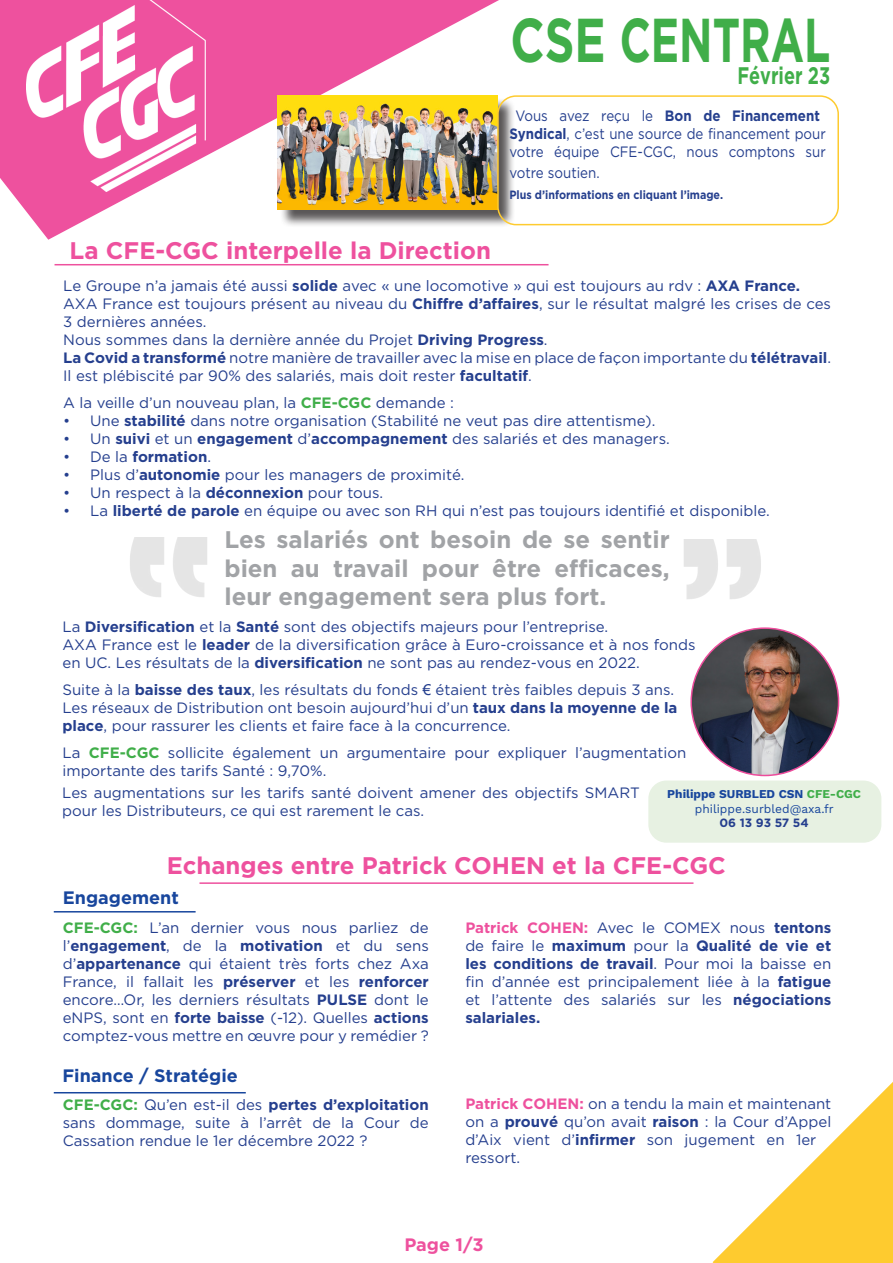
<style>
.page{position:relative;width:893px;height:1263px;background:#fff}
.page>*{position:absolute;margin:0;border:0;box-sizing:border-box;transform-origin:0 0}
.t1{font:700 61.8px "Gotham";color:#40ae49;scale:.75 1}
.t2{font:700 24px/28.5px "Gotham";color:#a1a3a6;text-align:justify}
.t3{font:700 24px "Gotham";color:#ee519e}
.t4{font:700 24px "Gotham";color:#40ae49;scale:.75 1}
.t5{font:700 18px "Gotham";color:#18469d}
.t6{font:700 18px "Gotham";color:#ee519e}
.t7{font:15px/18px "Gotham";color:#253f8e}
.t8{font:15px/18px "Gotham";color:#253f8e;text-align:center;scale:.89 1}
.t9{font:700 15px "Gotham";color:#253f8e}
.t10{font:700 12px "Gotham";color:#253f8e;scale:.89 1}
.t11{font:700 12px "Work Sans";color:#18469d}
.t12{font:12px "Work Sans";color:#18469d}
.t13{font:700 12px "Gotham";color:#253f8e}
.s1{font-weight:700}
.s2{font-weight:700;color:#40ae49}
.s3{font-weight:400}
.s4{font-family:"Arial"}
.s5{color:#40ae49}
.s6{font-weight:700;color:#ee519e}
</style>
<div class="page">
<svg style="left:0;top:0;width:499px;height:240px;fill:#ee519e"></svg>
<img style="left:26px;top:0;width:179px;height:191px">
<svg style="left:713px;top:1082px;width:180px;height:181px"></svg>
<hr style="left:55px;top:264px;width:494px;height:1px;background:#ee519e">
<div style="left:280px;top:98px;width:236px;height:130px;background:#231f20;opacity:.75"></div>
<img style="left:278px;top:95px;width:219px;height:114px">
<div style="left:497px;top:95px;width:342px;height:130px;border:2px solid #fecb2f;border-radius:18px"></div>
<img style="left:130px;top:537px;width:77px;height:60px">
<img style="left:684px;top:539px;width:77px;height:60px">
<div style="left:648px;top:780px;width:233px;height:63px;background:#e7f1e2;border-radius:18px"></div>
<img style="left:691px;top:628px;width:147px;height:147px;border-radius:74px">
<hr style="left:199px;top:882px;width:494px;height:2px;background:#ee519e">
<hr style="left:54px;top:911px;width:142px;height:1px;background:#18469d">
<hr style="left:54px;top:1092px;width:192px;height:1px;background:#18469d">
<p class="t1" style="left:510px;top:5px;width:428px">CSE CENTRAL</p>
<p class="t4" style="left:737px;top:62px;width:125px">Février 23</p>
<p class="t3" style="left:70px;top:237px;width:423px">La CFE-CGC interpelle la Direction</p>
<p class="t8" style="left:509px;top:107px;width:357px">Vous avez reçu le <span class="s1">Bon de Financement<br>Syndical</span>, c’est une source de financement pour votre équipe CFE-CGC, nous comptons sur</p>
<p class="t8" style="left:509px;top:164px;width:103px">votre soutien.</p>
<p class="t10" style="left:509px;top:188px;width:242px">Plus d’informations en cliquant l’image.</p>
<p class="t7" style="left:63px;top:277px;width:738px">Le Groupe n’a jamais été aussi <span class="s1">solide</span> avec « une locomotive » qui est toujours au rdv : <span class="s1">AXA France.</span></p>
<p class="t7" style="left:63px;top:295px;width:769px">AXA France est toujours présent au niveau du <span class="s1">Chiffre d’affaires</span>, sur le résultat malgré les crises de ces<br>3 dernières années.</p>
<p class="t7" style="left:63px;top:331px;width:486px">Nous sommes dans la dernière année du Projet <span class="s1">Driving Progress</span>.</p>
<p class="t7" style="left:63px;top:349px;width:769px"><span class="s1">La Covid a transformé</span> notre manière de travailler avec la mise en place de façon importante du <span class="s1">télétravail</span>.</p>
<p class="t7" style="left:63px;top:367px;width:470px">Il est plébiscité par 90% des salariés, mais doit rester <span class="s1">facultatif</span>.</p>
<p class="t7" style="left:63px;top:394px;width:392px">A la veille d’un nouveau plan, la <span class="s2">CFE-CGC</span> demande :</p>
<p class="t7" style="left:63px;top:412px;width:594px">• Une <span class="s1">stabilité</span> dans notre organisation (Stabilité ne veut pas dire attentisme).</p>
<p class="t7" style="left:63px;top:430px;width:608px">• Un <span class="s1">suivi</span> et un <span class="s1">engagement</span> d’<span class="s1">accompagnement</span> des salariés et des managers.</p>
<p class="t9" style="left:63px;top:448px;width:149px"><span class="s3">• De la</span> formation<span class="s3">.</span></p>
<p class="t7" style="left:63px;top:466px;width:403px">• Plus d’<span class="s1">autonomie</span> pour les managers de proximité.</p>
<p class="t7" style="left:63px;top:484px;width:322px">• Un respect à la <span class="s1">déconnexion</span> pour tous.</p>
<p class="t7" style="left:63px;top:502px;width:708px">• La <span class="s1">liberté de parole</span> en équipe ou avec son RH qui n’est pas toujours identifié et disponible.</p>
<p class="t2" style="left:224px;top:525px;width:447px">Les salariés ont besoin de se sentir bien au travail pour être efficaces, leur engagement sera plus fort.</p>
<p class="t7" style="left:62px;top:618px;width:547px">La <span class="s1">Diversification</span> et la <span class="s1">Santé</span> sont des objectifs majeurs pour l’entreprise.</p>
<p class="t7" style="left:62px;top:636px;width:634px">AXA France est le <span class="s1">leader</span> de la diversification grâce à Euro-croissance et à nos fonds en UC. Les résultats de la <span class="s1">diversification</span> ne sont pas au rendez-vous en 2022.</p>
<p class="t7" style="left:62px;top:681px;width:613px">Suite à la <span class="s1">baisse des taux</span>, les résultats du fonds <span class="s4">€</span> étaient très faibles depuis 3 ans.</p>
<p class="t7" style="left:62px;top:699px;width:616px">Les réseaux de Distribution ont besoin aujourd’hui d’un <span class="s1">taux dans la moyenne de la place</span>, pour rassurer les clients et faire face à la concurrence.</p>
<p class="t7" style="left:62px;top:744px;width:626px">La <span class="s2">CFE-CGC</span> sollicite également un argumentaire pour expliquer l’augmentation importante des tarifs Santé : 9,70%.</p>
<p class="t11" style="left:667px;top:787px;width:195px">Philippe SURBLED CSN <span class="s5">CFE-CGC</span></p>
<p class="t12" style="left:695px;top:801px;width:140px">philippe.surbled@axa.fr</p>
<p class="t13" style="left:719px;top:816px;width:91px">06 13 93 57 54</p>
<p class="t3" style="left:167px;top:852px;width:560px">Echanges entre Patrick COHEN et la CFE-CGC</p>
<p class="t5" style="left:63px;top:887px;width:118px">Engagement</p>
<p class="t7" style="left:63px;top:919px;width:368px;text-align:justify"><span class="s2">CFE-CGC:</span> L’an dernier vous nous parliez de l’<span class="s1">engagement</span>, de la <span class="s1">motivation</span> et du sens d’<span class="s1">appartenance</span> qui étaient très forts chez Axa France, il fallait les <span class="s1">préserver</span> et les <span class="s1">renforcer </span>encore…Or, les derniers résultats <span class="s1">PULSE</span> dont le eNPS, sont en <span class="s1">forte baisse</span> (-12). Quelles <span class="s1">actions </span>comptez-vous mettre en œuvre pour y remédier ?</p>
<p class="t7" style="left:465px;top:919px;width:368px;text-align:justify"><span class="s6">Patrick COHEN:</span> Avec le COMEX nous <span class="s1">tentons </span>de faire le <span class="s1">maximum</span> pour la <span class="s1">Qualité de vie et les conditions de travail</span>. Pour moi la baisse en fin d’année est principalement liée à la <span class="s1">fatigue </span>et l’attente des salariés sur les <span class="s1">négociations salariales.</span></p>
<p class="t5" style="left:62px;top:1065px;width:177px">Finance / Stratégie</p>
<p class="t7" style="left:63px;top:1096px;width:368px;text-align:justify"><span class="s2">CFE-CGC:</span> Qu’en est-il des <span class="s1">pertes d’exploitation </span>sans dommage, suite à l’arrêt de la Cour de Cassation rendue le 1er décembre 2022 ?</p>
<p class="t7" style="left:465px;top:1095px;width:367px"><span class="s6">Patrick COHEN:</span> on a tendu la main et maintenant on a <span class="s1">prouvé</span> qu’on avait <span class="s1">raison</span> : la Cour d’Appel d’Aix vient d’<span class="s1">infirmer</span> son jugement en 1er ressort.</p>
<p class="t7" style="left:62px;top:784px;width:579px">Les augmentations sur les tarifs santé doivent amener des objectifs SMART pour les Distributeurs, ce qui est rarement le cas.</p>
<p class="t6" style="left:404px;top:1234px;width:81px">Page 1/3</p>
</div>
